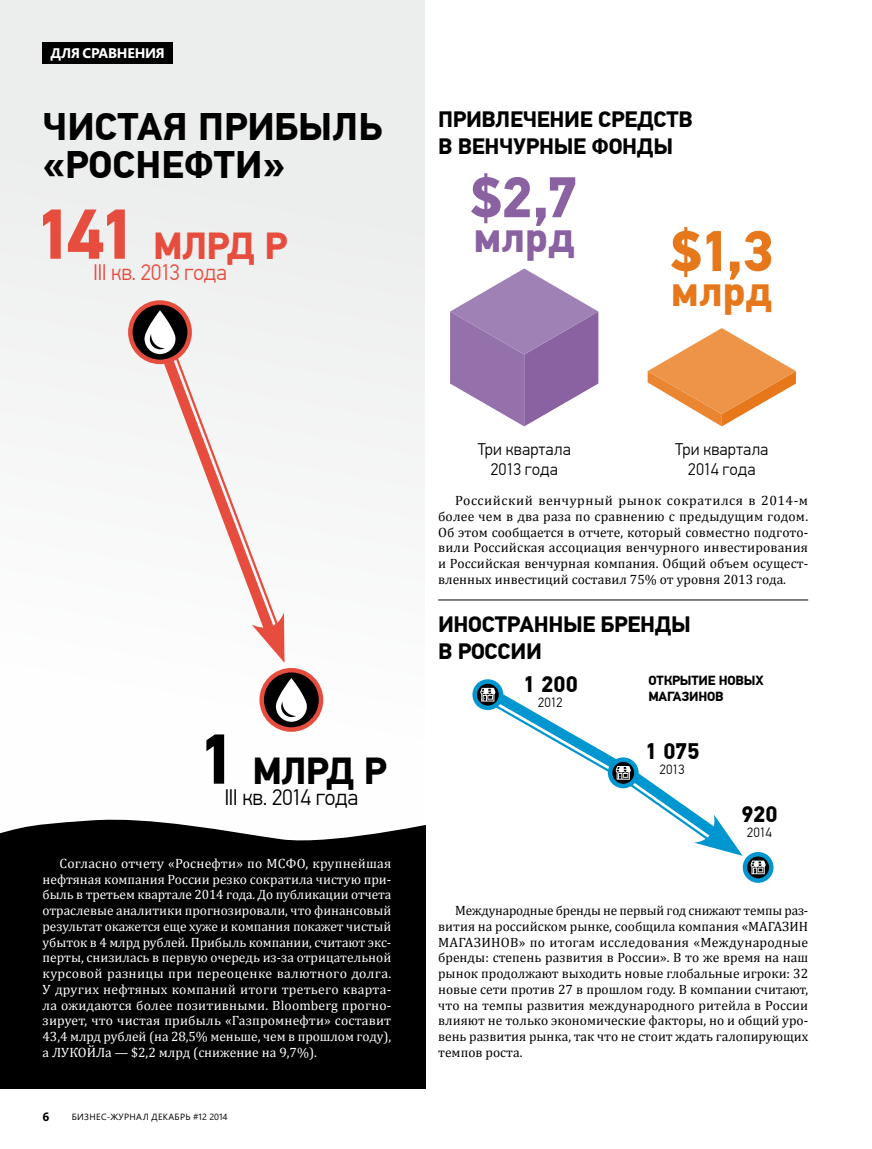
<style>
.page{position:relative;width:872px;height:1149px;background:#fff}
.page>*{position:absolute;margin:0;border:0;box-sizing:border-box;transform-origin:0 0}
.t1{font:700 57.3px "PF Din Text Pro";color:#e7771b}
.t2{font:700 57.3px "PF Din Text Pro";color:#8a62a2}
.t3{font:700 43.35px "PF Din Text Pro";color:#e7771b}
.t4{font:700 43.35px "PF Din Text Pro";color:#8a62a2}
.t5{font:700 38.4px/38.5px "PF Din Text Pro";color:#000}
.t6{font:700 37.65px "PF Din Text Pro";color:#e64d3e}
.t7{font:700 37.65px "PF Din Text Pro";color:#000}
.t8{font:700 22.5px "PF Din Text Pro";letter-spacing:-.015em;color:#000}
.t9{font:300 22.35px "PF Din Text Pro";letter-spacing:-.025em;color:#e64d3e}
.t10{font:300 22.35px "PF Din Text Pro";letter-spacing:-.025em;color:#000}
.t11{font:700 22.2px/26.7px "PF Din Text Pro";letter-spacing:-.015em;color:#000}
.t12{font:300 16.8px/20.1px "PF Din Text Pro";letter-spacing:.005em;color:#000;text-align:center}
.t13{font:700 13.95px "Segoe WP";letter-spacing:-.015em;color:#fff}
.t14{font:13.5px/15.8px "Cambria";color:#000;text-align:justify}
.t15{font:13.5px/15.8px "Cambria";letter-spacing:-.005em;color:#fff;text-align:justify}
.t16{font:300 13.5px "PF Din Text Pro";letter-spacing:-.03em;color:#000}
.t17{font:700 13.2px/15.9px "PF Din Text Pro";letter-spacing:-.015em;color:#000}
.t18{font:700 12px "Segoe WP";color:#000}
.t19{font:9px "Segoe WP";letter-spacing:.035em;color:#000}
.s1{font-size:70.65px}
</style>
<div class="page">
<div style="left:0;top:0;width:425px;height:1088px;background:#eceded"></div>
<svg style="left:0;top:808px;width:425px;height:280px;background:#131313"></svg>
<div style="left:43px;top:43px;width:130px;height:21px;background:#000"></div>
<svg style="left:130px;top:302px;width:60px;height:60px"></svg>
<div style="left:128px;top:300px;width:64px;height:64px;border:4px solid #e64d3e;border-radius:50%"></div>
<svg style="left:144px;top:310px;width:140px;height:352px"></svg>
<svg style="left:262px;top:670px;width:59px;height:59px"></svg>
<div style="left:259px;top:667px;width:64px;height:64px;border:4px solid #e64d3e;border-radius:50%"></div>
<svg style="left:276px;top:677px;width:31px;height:44px"></svg>
<svg style="left:647px;top:328px;width:149px;height:98px"></svg>
<svg style="left:450px;top:268px;width:148px;height:158px"></svg>
<hr style="left:438px;top:599px;width:370px;height:1px;background:#000">
<svg style="left:475px;top:681px;width:26px;height:26px"></svg>
<div style="left:472px;top:679px;width:31px;height:31px;border:4px solid #0097d0;border-radius:50%"></div>
<svg style="left:480px;top:687px;width:262px;height:168px"></svg>
<svg style="left:745px;top:854px;width:26px;height:26px"></svg>
<div style="left:742px;top:851px;width:31px;height:31px;border:4px solid #0097d0;border-radius:50%"></div>
<svg style="left:750px;top:860px;width:15px;height:14px"></svg>
<p class="t13" style="left:50px;top:43px;width:116px">ДЛЯ СРАВНЕНИЯ</p>
<h3 class="t5" style="left:43px;top:108px;width:341px">ЧИСТАЯ ПРИБЫЛЬ «РОСНЕФТИ»</h3>
<h3 class="t6" style="left:32px;top:223px;width:256px"><span class="s1">141</span> МЛРД Р</h3>
<h3 class="t9" style="left:93px;top:259px;width:135px">III кв. 2013 года</h3>
<h3 class="t11" style="left:438px;top:107px;width:256px">ПРИВЛЕЧЕНИЕ СРЕДСТВ<br>В ВЕНЧУРНЫЕ ФОНДЫ</h3>
<h1 class="t2" style="left:470px;top:162px;width:110px">$2,7</h1>
<h2 class="t4" style="left:473px;top:211px;width:103px">млрд</h2>
<h1 class="t1" style="left:670px;top:216px;width:105px">$1,3</h1>
<h2 class="t3" style="left:671px;top:265px;width:103px">млрд</h2>
<h3 class="t7" style="left:196px;top:747px;width:192px"><span class="s1">1</span> МЛРД Р</h3>
<h3 class="t10" style="left:224px;top:784px;width:136px">III кв. 2014 года</h3>
<p class="t15" style="left:43px;top:854px;width:350px;text-indent:17px">Согласно отчету «Роснефти» по МСФО, крупнейшая нефтяная компания России резко сократила чистую при&shy;быль в третьем квартале 2014 года. До публикации отчета отраслевые аналитики прогнозировали, что финансовый результат окажется еще хуже и компания покажет чистый убыток в 4 млрд рублей. Прибыль компании, считают экс&shy;перты, снизилась в первую очередь из‑за отрицательной курсовой разницы при переоценке валютного долга.<br>У других нефтяных компаний итоги третьего кварта&shy;ла ожидаются более позитивными. Bloomberg прогно&shy;зирует, что чистая прибыль «Газпромнефти» составит 43,4 млрд рублей (на 28,5% меньше, чем в прошлом году), а ЛУКОЙЛа — $2,2 млрд (снижение на 9,7%).</p>
<p class="t18" style="left:43px;top:1106px;width:8px">6</p>
<p class="t19" style="left:72px;top:1110px;width:157px">БИЗНЕС-ЖУРНАЛ ДЕКАБРЬ #12 2014</p>
<p class="t12" style="left:477px;top:439px;width:95px">Три квартала<br>2013 года</p>
<p class="t12" style="left:675px;top:439px;width:95px">Три квартала<br>2014 года</p>
<p class="t14" style="left:438px;top:492px;width:372px;text-indent:17px">Российский венчурный рынок сократился в 2014‑м более чем в два раза по сравнению с предыдущим годом.<br>Об этом сообщается в отчете, который совместно подгото&shy;вили Российская ассоциация венчурного инвестирования и Российская венчурная компания. Общий объем осущест&shy;вленных инвестиций составил 75% от уровня 2013 года.</p>
<h3 class="t11" style="left:438px;top:611px;width:254px">ИНОСТРАННЫЕ БРЕНДЫ<br>В РОССИИ</h3>
<p class="t17" style="left:648px;top:672px;width:117px">ОТКРЫТИЕ НОВЫХ<br>МАГАЗИНОВ</p>
<h3 class="t8" style="left:522px;top:670px;width:57px">1 200</h3>
<p class="t16" style="left:538px;top:694px;width:27px">2012</p>
<h3 class="t8" style="left:644px;top:736px;width:57px">1 075</h3>
<p class="t16" style="left:659px;top:761px;width:27px">2013</p>
<h3 class="t8" style="left:741px;top:799px;width:38px">920</h3>
<p class="t16" style="left:746px;top:824px;width:27px">2014</p>
<p class="t14" style="left:438px;top:902px;width:372px;text-indent:17px">Международные бренды не первый год снижают темпы раз&shy;вития на российском рынке, сообщила компания «МАГАЗИН МАГАЗИНОВ» по итогам исследования «Международные бренды: степень развития в России». В то же время на наш рынок продолжают выходить новые глобальные игроки: 32 новые сети против 27 в прошлом году. В компании считают, что на темпы развития международного ритейла в России влияют не только экономические факторы, но и общий уро&shy;вень развития рынка, так что не стоит ждать галопирующих темпов роста.</p>
</div>
